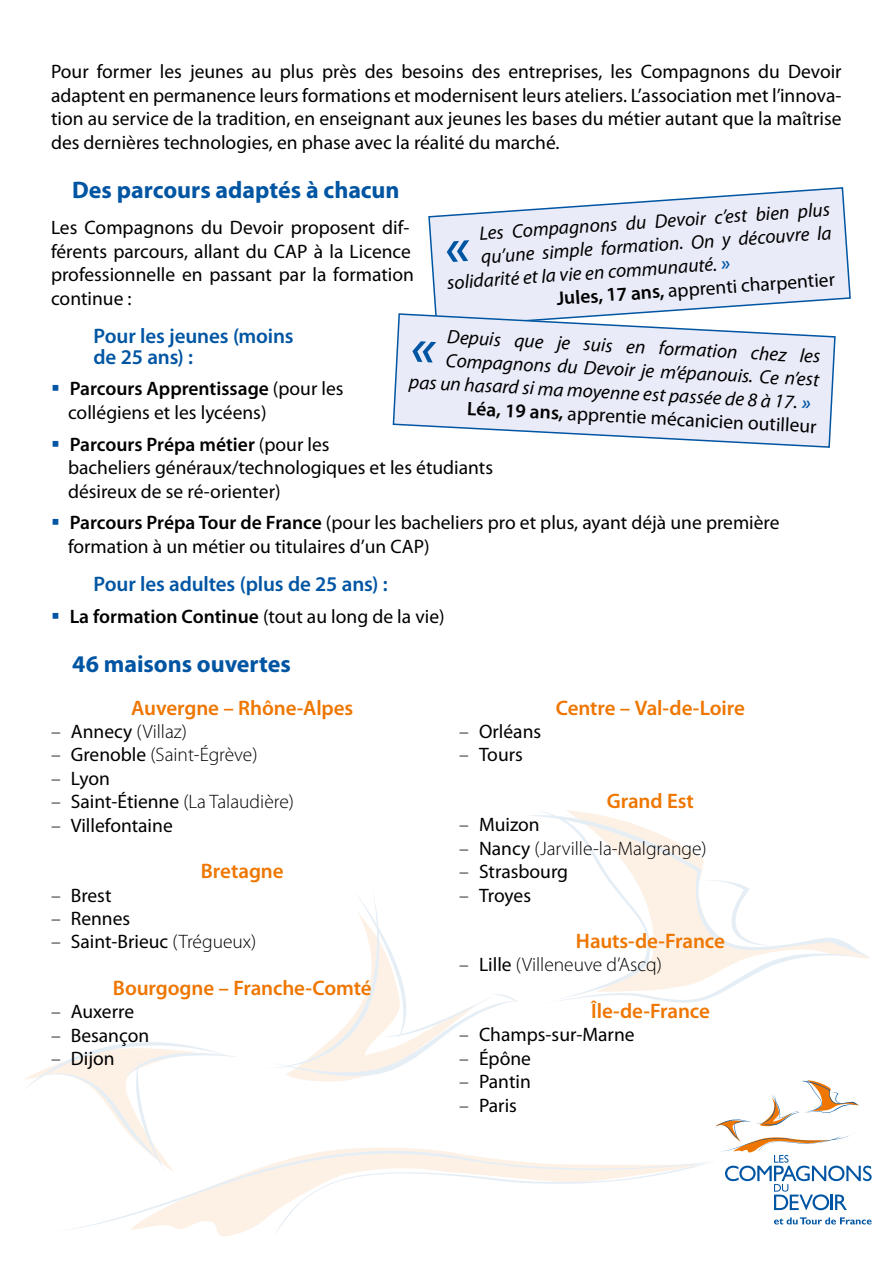
<style>
.page{position:relative;width:893px;height:1263px;background:#fff}
.page>*{position:absolute;margin:0;border:0;box-sizing:border-box;transform-origin:0 0}
.t1{font:700 24px "Myriad Pro";letter-spacing:-.005em;color:#0055a3}
.t2{font:600 21px "Myriad Pro";letter-spacing:-.005em;color:#ee7601}
.t3{font:600 21px/21px "Myriad Pro";letter-spacing:-.005em;color:#0055a3}
.t4{font:19.5px/23.4px "Myriad Pro";color:#000}
.t5{font:italic 19.5px "Myriad Pro";color:#000}
.t6{font:300 19.5px "Myriad Pro";color:#000}
.t7{font:600 19.5px "Myriad Pro";color:#000}
.s1{font-weight:600}
.s2{font-weight:400}
.s3{font-weight:300}
.s4{font-weight:600;font-stretch:semi-expanded;color:#0055a3}
</style>
<div class="page">
<svg style="left:25px;top:1042px;width:209px;height:72px"></svg>
<svg style="left:537px;top:810px;width:333px;height:193px"></svg>
<svg style="left:275px;top:895px;width:242px;height:187px"></svg>
<svg style="left:68px;top:1114px;width:622px;height:123px"></svg>
<svg style="left:715px;top:1080px;width:157px;height:130px"></svg>
<svg style="left:774px;top:1217px;width:98px;height:7px"></svg>
<svg style="left:428px;top:187px;width:423px;height:125px;background:#e6ebf7"></svg>
<svg style="left:392px;top:312px;width:444px;height:136px"></svg>
<svg style="left:446px;top:240px;width:25px;height:22px"></svg>
<svg style="left:412px;top:341px;width:24px;height:22px"></svg>
<p class="t4" style="left:51px;top:61px;width:792px;text-align:justify">Pour former les jeunes au plus près des besoins des entreprises, les Compagnons du Devoir adaptent en permanence leurs formations et modernisent leurs ateliers. L’association met l’innova&shy;tion au service de la tradition, en enseignant aux jeunes les bases du métier autant que la maîtrise des dernières technologies, en phase avec la réalité du marché.</p>
<p class="t1" style="left:72px;top:177px;width:329px">Des parcours adaptés à chacun</p>
<p class="t4" style="left:51px;top:216px;width:365px">Les Compagnons du Devoir proposent dif&shy;férents parcours, allant du CAP à la Licence professionnelle en passant par la formation continue :</p>
<p class="t3" style="left:94px;top:325px;width:202px">Pour les jeunes (moins de 25 ans) :</p>
<p class="t4" style="left:68px;top:378px;width:277px"><span class="s1">Parcours Apprentissage</span> (pour les collégiens et les lycéens)</p>
<p class="t4" style="left:68px;top:433px;width:427px"><span class="s1">Parcours Prépa métier</span> (pour les<br>bacheliers généraux/technologiques et les étudiants désireux de se ré-orienter)</p>
<p class="t4" style="left:68px;top:512px;width:713px"><span class="s1">Parcours Prépa Tour de France</span> (pour les bacheliers pro et plus, ayant déjà une première formation à un métier ou titulaires d’un CAP)</p>
<p class="t3" style="left:94px;top:574px;width:296px">Pour les adultes (plus de 25 ans) :</p>
<p class="t7" style="left:70px;top:605px;width:376px">La formation Continue <span class="s2">(tout au long de la vie)</span></p>
<p class="t1" style="left:72px;top:651px;width:220px">46 maisons ouvertes</p>
<p class="t2" style="left:131px;top:696px;width:223px">Auvergne – Rhône-Alpes</p>
<p class="t6" style="left:51px;top:721px;width:137px">– <span class="s2">Annecy</span> (Villaz)</p>
<p class="t6" style="left:51px;top:744px;width:208px">– <span class="s2">Grenoble</span> (Saint-Égrève)</p>
<p class="t4" style="left:51px;top:767px;width:60px"><span class="s3">–</span> Lyon</p>
<p class="t6" style="left:51px;top:791px;width:244px">– <span class="s2">Saint-Étienne</span> (La Talaudière)</p>
<p class="t4" style="left:51px;top:814px;width:123px"><span class="s3">–</span> Villefontaine</p>
<p class="t2" style="left:201px;top:859px;width:84px">Bretagne</p>
<p class="t4" style="left:51px;top:884px;width:62px"><span class="s3">–</span> Brest</p>
<p class="t4" style="left:51px;top:907px;width:81px"><span class="s3">–</span> Rennes</p>
<p class="t4" style="left:51px;top:930px;width:207px"><span class="s3">–</span> Saint-Brieuc <span class="s3">(Trégueux)</span></p>
<p class="t2" style="left:113px;top:976px;width:260px">Bourgogne – Franche-Comté</p>
<p class="t4" style="left:51px;top:1000px;width:85px"><span class="s3">–</span> Auxerre</p>
<p class="t4" style="left:51px;top:1024px;width:100px"><span class="s3">–</span> Besançon</p>
<p class="t4" style="left:51px;top:1047px;width:65px"><span class="s3">–</span> Dijon</p>
<p class="t5" style="left:479px;top:223px;width:353px;rotate:-4deg">Les Compagnons du Devoir c’est bien plus</p>
<p class="t5" style="left:480px;top:246px;width:353px;rotate:-4deg">qu’une simple formation. On y découvre la</p>
<p class="t5" style="left:446px;top:272px;width:285px;rotate:-4deg">solidarité et la vie en communauté. <span class="s4">»</span></p>
<p class="t4" style="left:556px;top:287px;width:281px;rotate:-4deg"><span class="s1">Jules, 17 ans,</span> apprenti charpentier</p>
<p class="t5" style="left:448px;top:326px;width:375px;rotate:3deg">Depuis que je suis en formation chez les</p>
<p class="t5" style="left:447px;top:350px;width:375px;rotate:3deg">Compagnons du Devoir je m’épanouis. Ce n’est</p>
<p class="t5" style="left:410px;top:371px;width:403px;rotate:3deg">pas un hasard si ma moyenne est passée de 8 à 17. <span class="s4">»</span></p>
<p class="t4" style="left:468px;top:397px;width:352px;rotate:3deg"><span class="s1">Léa, 19 ans,</span> apprentie mécanicien outilleur</p>
<p class="t2" style="left:556px;top:696px;width:191px">Centre – Val-de-Loire</p>
<p class="t4" style="left:459px;top:720px;width:83px"><span class="s3">–</span> Orléans</p>
<p class="t4" style="left:459px;top:743px;width:65px"><span class="s3">–</span> Tours</p>
<p class="t2" style="left:607px;top:789px;width:89px">Grand Est</p>
<p class="t4" style="left:459px;top:813px;width:82px"><span class="s3">–</span> Muizon</p>
<p class="t6" style="left:459px;top:837px;width:249px">– <span class="s2">Nancy</span> (Jarville-la-Malgrange)</p>
<p class="t4" style="left:459px;top:860px;width:110px"><span class="s3">–</span> Strasbourg</p>
<p class="t4" style="left:459px;top:884px;width:73px"><span class="s3">–</span> Troyes</p>
<p class="t2" style="left:576px;top:929px;width:150px">Hauts-de-France</p>
<p class="t6" style="left:459px;top:954px;width:204px">– <span class="s2">Lille</span> (Villeneuve d’Ascq)</p>
<p class="t2" style="left:591px;top:999px;width:120px">Île-de-France</p>
<p class="t4" style="left:459px;top:1023px;width:177px"><span class="s3">–</span> Champs-sur-Marne</p>
<p class="t4" style="left:459px;top:1047px;width:73px"><span class="s3">–</span> Épône</p>
<p class="t4" style="left:459px;top:1070px;width:73px"><span class="s3">–</span> Pantin</p>
<p class="t4" style="left:459px;top:1094px;width:59px"><span class="s3">–</span> Paris</p>
</div>
